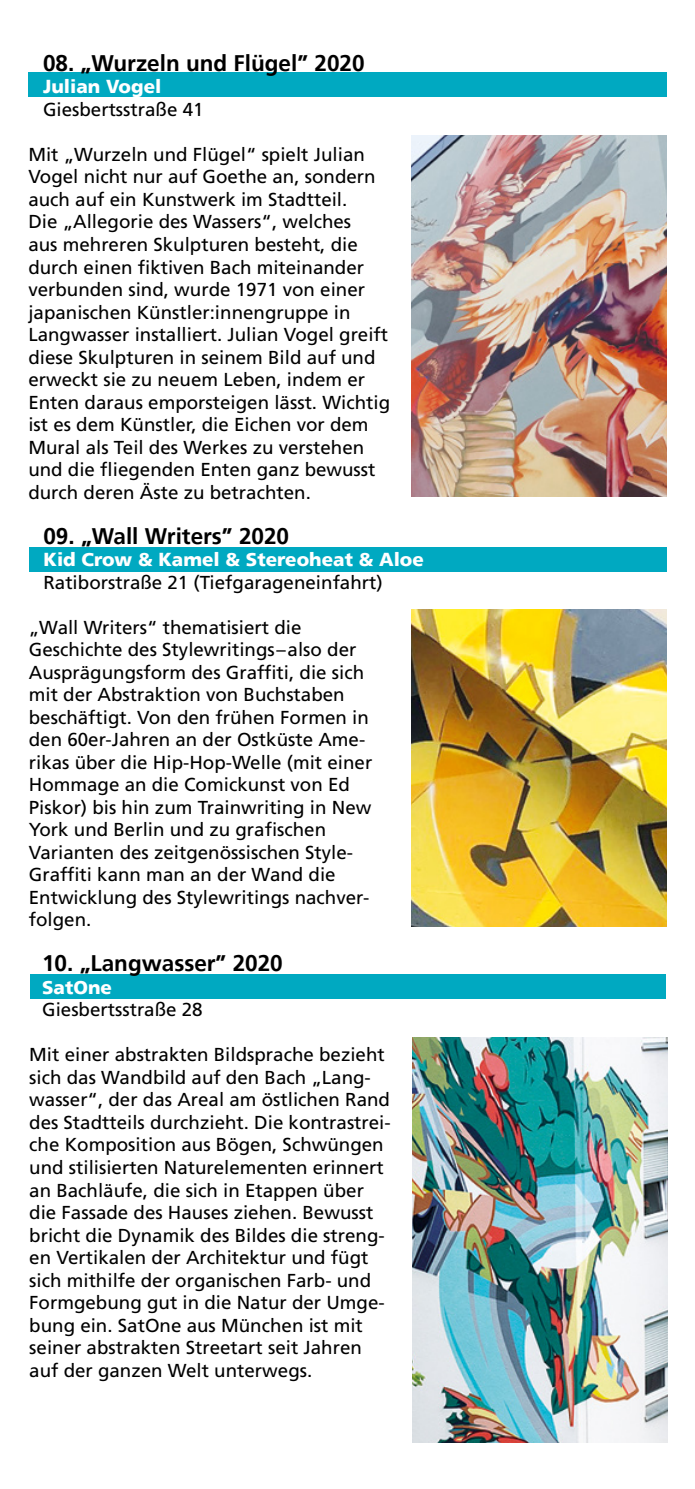
<style>
.page{position:relative;width:695px;height:1489px;background:#fff}
.page>*{position:absolute;margin:0;border:0;box-sizing:border-box;transform-origin:0 0}
.t1{font:700 22.5px "Frutiger";color:#000}
.t2{font:18.75px/22.5px "Frutiger";color:#000}
.t3{font:900 18.75px "Frutiger";color:#fff}
</style>
<div class="page">
<div style="left:29px;top:547px;width:637px;height:25px;background:#00a9c1"></div>
<div style="left:30px;top:974px;width:635px;height:25px;background:#00a9c1"></div>
<div style="left:29px;top:72px;width:637px;height:25px;background:#00a9c1"></div>
<img style="left:411px;top:609px;width:255px;height:317px">
<img style="left:412px;top:1037px;width:255px;height:405px">
<img style="left:411px;top:135px;width:255px;height:362px">
<p class="t1" style="left:43px;top:50px;width:323px">08. „Wurzeln und Flügel” 2020</p>
<p class="t3" style="left:43px;top:75px;width:120px">Julian Vogel</p>
<p class="t2" style="left:43px;top:98px;width:162px">Giesbertsstraße 41</p>
<p class="t2" style="left:28px;top:143px;width:363px">Mit „Wurzeln und Flügel“ spielt Julian Vogel nicht nur auf Goethe an, sondern auch auf ein Kunstwerk im Stadtteil.<br>Die „Allegorie des Wassers“, welches<br>aus mehreren Skulpturen besteht, die durch einen fiktiven Bach miteinander verbunden sind, wurde 1971 von einer japanischen Künstler:innengruppe in Langwasser installiert. Julian Vogel greift diese Skulpturen in seinem Bild auf und erweckt sie zu neuem Leben, indem er Enten daraus emporsteigen lässt. Wichtig ist es dem Künstler, die Eichen vor dem Mural als Teil des Werkes zu verstehen und die fliegenden Enten ganz bewusst durch deren Äste zu betrachten.</p>
<p class="t1" style="left:43px;top:522px;width:247px">09. „Wall Writers” 2020</p>
<p class="t3" style="left:43px;top:548px;width:382px">Kid Crow &amp; Kamel &amp; Stereoheat &amp; Aloe</p>
<p class="t2" style="left:43px;top:570px;width:340px">Ratiborstraße 21 (Tiefgarageneinfahrt)</p>
<p class="t2" style="left:29px;top:615px;width:345px">„Wall Writers“ thematisiert die Geschichte des Stylewritings–also der Ausprägungsform des Graffiti, die sich mit der Abstraktion von Buchstaben beschäftigt. Von den frühen Formen in den 60er-Jahren an der Ostküste Ame&shy;rikas über die Hip-Hop-Welle (mit einer Hommage an die Comickunst von Ed Piskor) bis hin zum Trainwriting in New York und Berlin und zu grafischen Varianten des zeitgenössischen Style-Graffiti kann man an der Wand die Entwicklung des Stylewritings nachver&shy;folgen.</p>
<p class="t1" style="left:42px;top:950px;width:242px">10. „Langwasser” 2020</p>
<p class="t3" style="left:42px;top:975px;width:71px">SatOne</p>
<p class="t2" style="left:42px;top:998px;width:162px">Giesbertsstraße 28</p>
<p class="t2" style="left:29px;top:1043px;width:363px">Mit einer abstrakten Bildsprache bezieht sich das Wandbild auf den Bach „Lang&shy;wasser“, der das Areal am östlichen Rand des Stadtteils durchzieht. Die kontrastrei&shy;che Komposition aus Bögen, Schwüngen und stilisierten Naturelementen erinnert an Bachläufe, die sich in Etappen über die Fassade des Hauses ziehen. Bewusst bricht die Dynamik des Bildes die streng&shy;en Vertikalen der Architektur und fügt sich mithilfe der organischen Farb- und Formgebung gut in die Natur der Umge&shy;bung ein. SatOne aus München ist mit seiner abstrakten Streetart seit Jahren auf der ganzen Welt unterwegs.</p>
</div>
